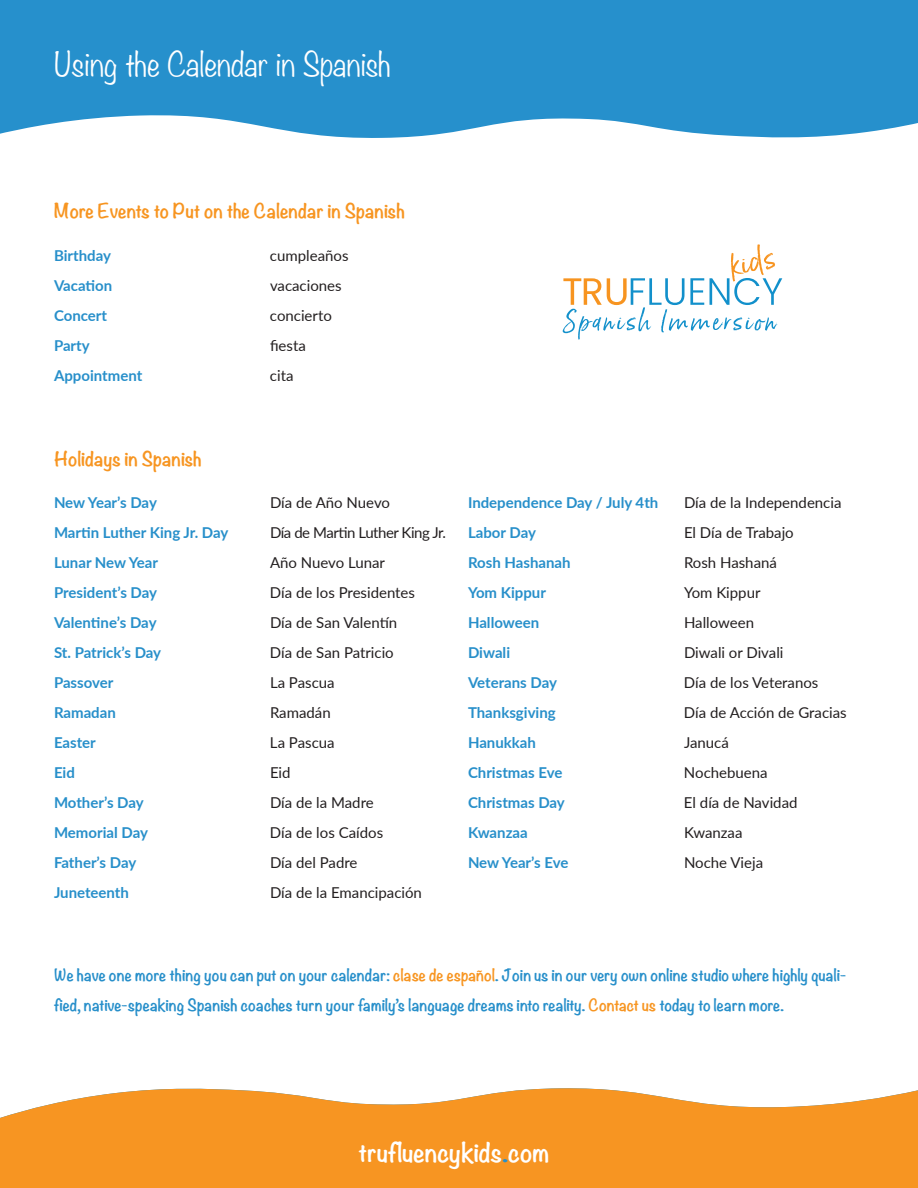
<style>
.page{position:relative;width:918px;height:1188px;background:#fff}
.page>*{position:absolute;margin:0;border:0;box-sizing:border-box;transform-origin:0 0}
.t1{font:300 30px "Noteworthy";color:#fff}
.t2{font:700 24px "Noteworthy";color:#fff}
.t3{font:700 18px "Noteworthy";color:#f79521}
.t4{font:15px "Lato";color:#231f20}
.t5{font:700 15px "Lato";color:#278fca}
.t6{font:700 15px/30px "Noteworthy";color:#278fca}
.t7{font:15px "Lato";letter-spacing:-.03em;color:#231f20}
.s1{color:#f79521}
.s2{color:#278fca}
</style>
<div class="page">
<svg style="left:0;top:0;width:918px;height:138px;background:#3698cf"></svg>
<svg style="left:0;top:1088px;width:918px;height:100px;background:#f79f37"></svg>
<svg style="left:563px;top:244px;width:219px;height:96px"></svg>
<h1 class="t1" style="left:54px;top:46px;width:338px">Using the Calendar in Spanish</h1>
<p class="t3" style="left:54px;top:195px;width:352px">More Events to Put on the Calendar in Spanish</p>
<p class="t5" style="left:54px;top:249px;width:59px">Birthday</p>
<p class="t4" style="left:270px;top:250px;width:80px">cumpleaños</p>
<p class="t5" style="left:54px;top:274px;width:60px">Vacation</p>
<p class="t4" style="left:270px;top:280px;width:73px">vacaciones</p>
<p class="t5" style="left:54px;top:309px;width:55px">Concert</p>
<p class="t4" style="left:270px;top:310px;width:63px">concierto</p>
<p class="t5" style="left:54px;top:339px;width:37px">Party</p>
<p class="t4" style="left:270px;top:334px;width:37px">fiesta</p>
<p class="t5" style="left:54px;top:369px;width:90px">Appointment</p>
<p class="t4" style="left:270px;top:370px;width:25px">cita</p>
<p class="t3" style="left:54px;top:443px;width:149px">Holidays in Spanish</p>
<p class="t5" style="left:54px;top:497px;width:104px">New Year’s Day</p>
<p class="t4" style="left:270px;top:497px;width:122px">Día de Año Nuevo</p>
<p class="t5" style="left:54px;top:522px;width:176px">Martin Luther King Jr. Day</p>
<p class="t7" style="left:270px;top:522px;width:178px">Día de Martin Luther King Jr.</p>
<p class="t5" style="left:54px;top:557px;width:106px">Lunar New Year</p>
<p class="t4" style="left:270px;top:557px;width:117px">Año Nuevo Lunar</p>
<p class="t5" style="left:54px;top:587px;width:105px">President’s Day</p>
<p class="t4" style="left:270px;top:587px;width:147px">Día de los Presidentes</p>
<p class="t5" style="left:54px;top:612px;width:104px">Valentine’s Day</p>
<p class="t4" style="left:270px;top:612px;width:129px">Día de San Valentín</p>
<p class="t5" style="left:54px;top:642px;width:109px">St. Patrick’s Day</p>
<p class="t4" style="left:270px;top:647px;width:125px">Día de San Patricio</p>
<p class="t5" style="left:54px;top:677px;width:61px">Passover</p>
<p class="t4" style="left:270px;top:677px;width:66px">La Pascua</p>
<p class="t5" style="left:54px;top:707px;width:63px">Ramadan</p>
<p class="t4" style="left:270px;top:707px;width:62px">Ramadán</p>
<p class="t5" style="left:54px;top:737px;width:43px">Easter</p>
<p class="t4" style="left:270px;top:737px;width:66px">La Pascua</p>
<p class="t5" style="left:54px;top:767px;width:22px">Eid</p>
<p class="t4" style="left:270px;top:767px;width:22px">Eid</p>
<p class="t5" style="left:54px;top:797px;width:91px">Mother’s Day</p>
<p class="t4" style="left:270px;top:797px;width:105px">Día de la Madre</p>
<p class="t5" style="left:54px;top:827px;width:96px">Memorial Day</p>
<p class="t4" style="left:270px;top:827px;width:115px">Día de los Caídos</p>
<p class="t5" style="left:54px;top:857px;width:84px">Father’s Day</p>
<p class="t4" style="left:270px;top:857px;width:89px">Día del Padre</p>
<p class="t5" style="left:54px;top:887px;width:77px">Juneteenth</p>
<p class="t4" style="left:270px;top:887px;width:153px">Día de la Emancipación</p>
<p class="t5" style="left:468px;top:497px;width:192px">Independence Day / July 4th</p>
<p class="t4" style="left:684px;top:497px;width:159px">Día de la Independencia</p>
<p class="t5" style="left:468px;top:527px;width:69px">Labor Day</p>
<p class="t4" style="left:684px;top:527px;width:111px">El Día de Trabajo</p>
<p class="t5" style="left:468px;top:557px;width:104px">Rosh Hashanah</p>
<p class="t4" style="left:684px;top:552px;width:94px">Rosh Hashaná</p>
<p class="t5" style="left:468px;top:582px;width:80px">Yom Kippur</p>
<p class="t4" style="left:684px;top:582px;width:78px">Yom Kippur</p>
<p class="t5" style="left:468px;top:617px;width:73px">Halloween</p>
<p class="t4" style="left:684px;top:617px;width:72px">Halloween</p>
<p class="t5" style="left:468px;top:647px;width:44px">Diwali</p>
<p class="t4" style="left:684px;top:647px;width:101px">Diwali or Divali</p>
<p class="t5" style="left:468px;top:677px;width:91px">Veterans Day</p>
<p class="t4" style="left:684px;top:677px;width:136px">Día de los Veteranos</p>
<p class="t5" style="left:468px;top:707px;width:89px">Thanksgiving</p>
<p class="t4" style="left:684px;top:707px;width:164px">Día de Acción de Gracias</p>
<p class="t5" style="left:468px;top:737px;width:69px">Hanukkah</p>
<p class="t4" style="left:684px;top:732px;width:46px">Janucá</p>
<p class="t5" style="left:468px;top:767px;width:96px">Christmas Eve</p>
<p class="t4" style="left:684px;top:762px;width:85px">Nochebuena</p>
<p class="t5" style="left:468px;top:797px;width:98px">Christmas Day</p>
<p class="t4" style="left:684px;top:797px;width:115px">El día de Navidad</p>
<p class="t5" style="left:468px;top:822px;width:61px">Kwanzaa</p>
<p class="t4" style="left:684px;top:822px;width:60px">Kwanzaa</p>
<p class="t5" style="left:468px;top:857px;width:102px">New Year’s Eve</p>
<p class="t4" style="left:684px;top:852px;width:81px">Noche Vieja</p>
<p class="t6" style="left:54px;top:959px;width:794px">We have one more thing you can put on your calendar: <span class="s1">clase de español</span>. Join us in our very own online studio where highly quali&shy;fied, native-speaking Spanish coaches turn your family’s language dreams into reality. <span class="s1">Contact us</span> today to learn more.</p>
<h2 class="t2" style="left:359px;top:1131px;width:193px">trufluencykids<span class="s2">.</span>com</h2>
</div>
